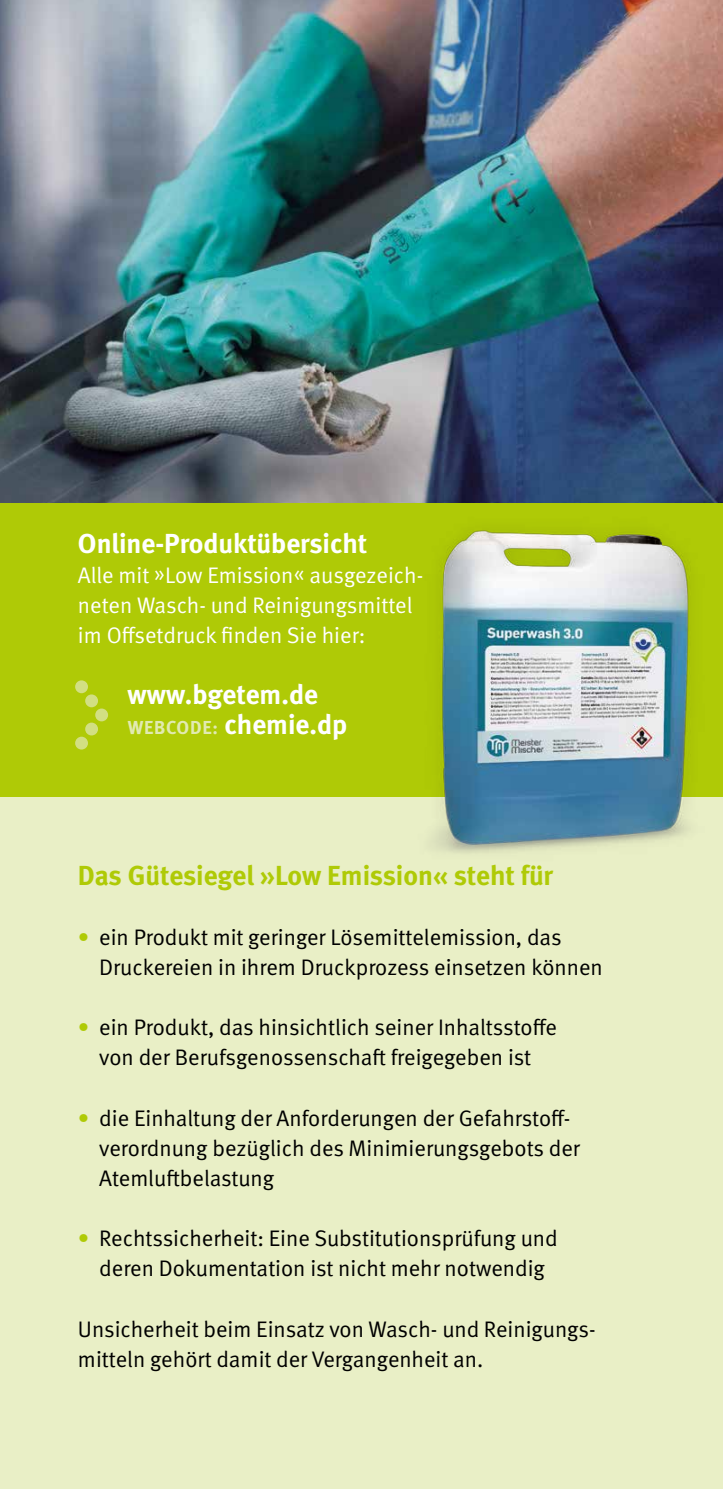
<style>
.page{position:relative;width:723px;height:1489px;background:#fff}
.page>*{position:absolute;margin:0;border:0;box-sizing:border-box;transform-origin:0 0}
.t1{font:700 27.5px/30px "DGUV Meta";color:#fff}
.t2{font:700 27.5px "DGUV Meta";letter-spacing:-.005em;color:#afca06}
.t3{font:22.5px/30.2px "DGUV Meta";color:#000}
.t4{font:22.5px/30.2px "DGUV Meta";letter-spacing:-.005em;color:#fff}
.s1{font-size:18.75px;color:#e1eab1}
.s2{color:#afca06}
</style>
<div class="page">
<div style="left:0;top:797px;width:723px;height:691px;background:#e9efc6"></div>
<img style="left:0;top:0;width:723px;height:503px">
<hr style="left:0;top:1165px;width:1px;height:245px;background:#fee0bc">
<div style="left:0;top:503px;width:723px;height:294px;background:#afca06"></div>
<svg style="left:75px;top:680px;width:33px;height:69px"></svg>
<img style="left:345px;top:473px;width:378px;height:380px">
<p class="t1" style="left:78px;top:529px;width:291px">Online-Produktübersicht</p>
<p class="t4" style="left:78px;top:561px;width:347px">Alle mit »Low Emission« ausgezeich&shy;neten Wasch- und Reinigungsmittel im Offsetdruck finden Sie hier:</p>
<p class="t1" style="left:128px;top:680px;width:221px">www.bgetem.de<br><span class="s1">WEBCODE:</span> chemie.dp</p>
<p class="t2" style="left:78px;top:858px;width:477px">Das Gütesiegel »Low Emission« steht für</p>
<p class="t3" style="left:99px;top:922px;width:505px;text-indent:-21px"><span class="s2">•</span> ein Produkt mit geringer Lösemittelemission, das<br>Druckereien in ihrem Druckprozess einsetzen können</p>
<p class="t3" style="left:78px;top:1012px;width:480px;text-align:center"><span class="s2">•</span> ein Produkt, das hinsichtlich seiner Inhaltsstoffe von der Berufsgenossenschaft freigegeben ist</p>
<p class="t3" style="left:99px;top:1103px;width:483px;text-indent:-21px"><span class="s2">•</span> die Einhaltung der Anforderungen der Gefahrstoff&shy;verordnung bezüglich des Minimierungsgebots der<br>Atemluftbelastung</p>
<p class="t3" style="left:78px;top:1223px;width:481px;text-align:center"><span class="s2">•</span> Rechtssicherheit: Eine Substitutionsprüfung und deren Dokumentation ist nicht mehr notwendig</p>
<p class="t3" style="left:78px;top:1313px;width:519px">Unsicherheit beim Einsatz von Wasch- und Reinigungs&shy;mitteln gehört damit der Vergangenheit an.</p>
</div>
